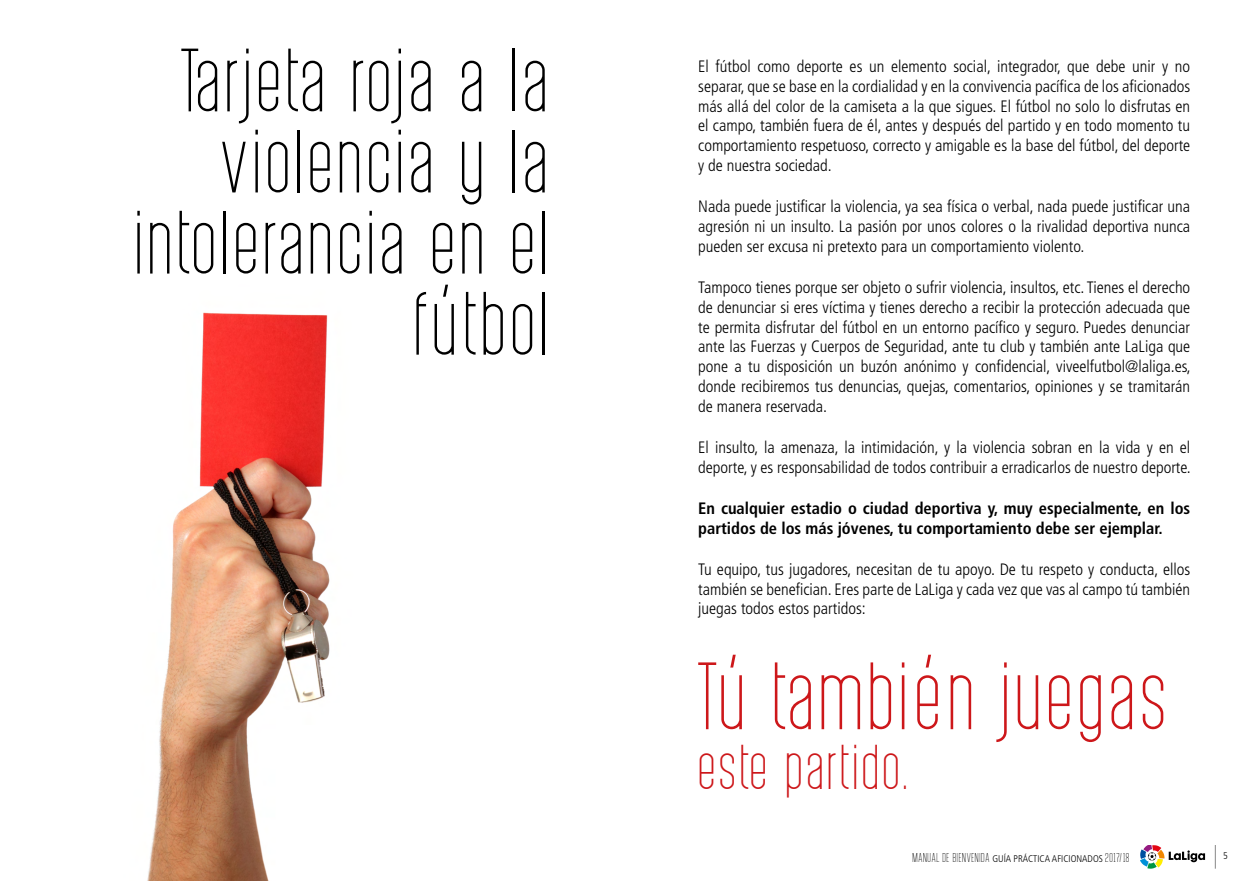
<style>
.page{position:relative;width:1259px;height:881px;background:#fff}
.page>*{position:absolute;margin:0;border:0;box-sizing:border-box;transform-origin:0 0}
.t1{font:300 71.85px "Post Scriptum";letter-spacing:-.03em;color:#cd171a}
.t2{font:300 67.5px/81px "Post Scriptum";letter-spacing:-.03em;color:#000;text-align:right}
.t3{font:300 47.55px "Post Scriptum";letter-spacing:-.03em;color:#cd171a}
.t4{font:300 condensed 16.5px/19.8px "Frutiger LT Std";color:#000;text-align:justify}
.t5{font:700 condensed 16.5px/19.8px "Frutiger LT Std";color:#000}
.t6{font:300 9.75px "Post Scriptum";letter-spacing:-.03em;color:#000}
.t7{font:300 condensed 9.75px "Frutiger LT Std";color:#000}
.s1{font-family:"Frutiger LT Std";font-stretch:condensed}
</style>
<div class="page">
<svg style="left:1215px;top:845px;width:1px;height:23px"></svg>
<svg style="left:1140px;top:845px;width:65px;height:23px"></svg>
<img style="left:147px;top:312px;width:183px;height:568px">
<h2 class="t2" style="left:135px;top:40px;width:421px">Tarjeta roja a la violencia y la intolerancia en el fútbol</h2>
<p class="t4" style="left:698px;top:57px;width:493px">El fútbol como deporte es un elemento social, integrador, que debe unir y no separar, que se base en la cordialidad y en la convivencia pacífica de los aficionados más allá del color de la camiseta a la que sigues. El fútbol no solo lo disfrutas en el campo, también fuera de él, antes y después del partido y en todo momento tu comportamiento respetuoso, correcto y amigable es la base del fútbol, del deporte y de nuestra sociedad.</p>
<p class="t4" style="left:698px;top:197px;width:493px">Nada puede justificar la violencia, ya sea física o verbal, nada puede justificar una agresión ni un insulto. La pasión por unos colores o la rivalidad deportiva nunca pueden ser excusa ni pretexto para un comportamiento violento.</p>
<p class="t4" style="left:698px;top:277px;width:494px">Tampoco tienes porque ser objeto o sufrir violencia, insultos, etc. Tienes el derecho de denunciar si eres víctima y tienes derecho a recibir la protección adecuada que te permita disfrutar del fútbol en un entorno pacífico y seguro. Puedes denunciar ante las Fuerzas y Cuerpos de Seguridad, ante tu club y también ante LaLiga que pone a tu disposición un buzón anónimo y confidencial, viveelfutbol@laliga.es, donde recibiremos tus denuncias, quejas, comentarios, opiniones y se tramitarán de manera reservada.</p>
<p class="t4" style="left:698px;top:437px;width:494px">El insulto, la amenaza, la intimidación, y la violencia sobran en la vida y en el deporte, y es responsabilidad de todos contribuir a erradicarlos de nuestro deporte.</p>
<p class="t5" style="left:698px;top:498px;width:493px">En cualquier estadio o ciudad deportiva y, muy especialmente, en los partidos de los más jóvenes, tu comportamiento debe ser ejemplar.</p>
<p class="t4" style="left:698px;top:559px;width:493px">Tu equipo, tus jugadores, necesitan de tu apoyo. De tu respeto y conducta, ellos también se benefician. Eres parte de LaLiga y cada vez que vas al campo tú también juegas todos estos partidos:</p>
<h1 class="t1" style="left:698px;top:639px;width:474px">Tú también juegas</h1>
<h3 class="t3" style="left:698px;top:729px;width:214px">este partido.</h3>
<p class="t6" style="left:912px;top:849px;width:219px">MANUAL DE BIENVENIDA <span class="s1">GUÍA PRÁCTICA AFICIONADOS</span> 2017/18</p>
<p class="t7" style="left:1223px;top:850px;width:6px">5</p>
</div>
